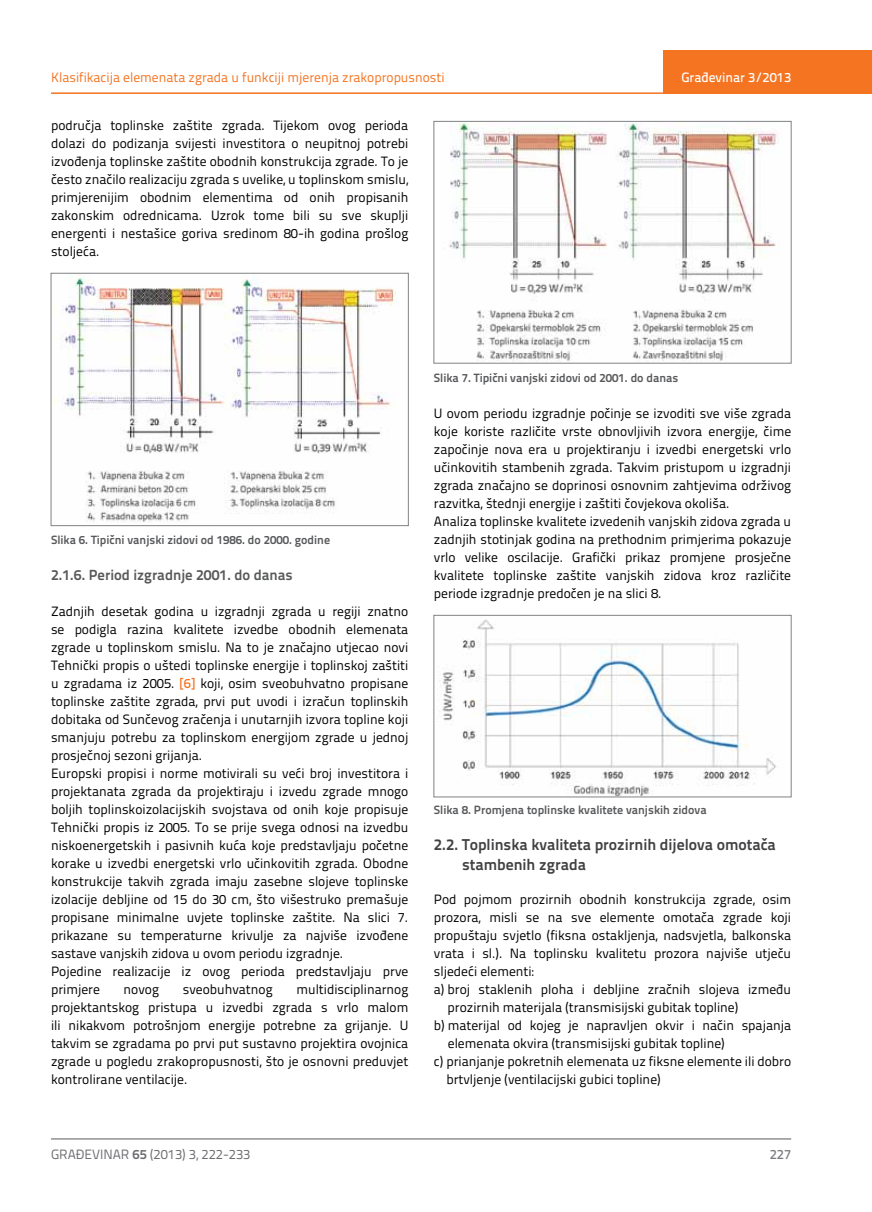
<style>
.page{position:relative;width:872px;height:1212px;background:#fff}
.page>*{position:absolute;margin:0;border:0;box-sizing:border-box;transform-origin:0 0}
.t1{font:700 15.75px/19.5px "Titillium Text 22 L";color:#414042}
.t2{font:700 14.7px "Titillium Text 22 L";color:#58595b}
.t3{font:13.5px/18px "Titillium Text 22 L";color:#000;text-align:justify}
.t4{font:13.5px "Titillium Text 22 L";color:#f47421}
.t5{font:13.5px "Titillium Text 22 L";color:#6d6e71}
.t6{font:500 13.5px "Titillium Text 22 L";color:#fff}
.t7{font:500 13.5px "Titillium Text 22 L";color:#797a7d}
.t8{font:700 12px "Titillium Text 22 L";color:#58595b}
.s1{font-weight:500;color:#f47421}
.s2{font-weight:700}
</style>
<div class="page">
<hr style="left:51px;top:92px;width:821px;height:2px;background:#f47421">
<div style="left:663px;top:50px;width:209px;height:44px;background:#f47421"></div>
<hr style="left:51px;top:1139px;width:740px;height:1px;background:#58595b">
<img style="left:53px;top:277px;width:344px;height:246px">
<div style="left:51px;top:273px;width:357px;height:253px;border:1px solid #808285"></div>
<img style="left:449px;top:123px;width:331px;height:238px">
<div style="left:434px;top:121px;width:357px;height:242px;border:1px solid #808285"></div>
<img style="left:437px;top:619px;width:340px;height:176px">
<div style="left:434px;top:615px;width:357px;height:182px;border:1px solid #808285"></div>
<p class="t4" style="left:51px;top:68px;width:395px">Klasifikacija elemenata zgrada u funkciji mjerenja zrakopropusnosti</p>
<p class="t3" style="left:51px;top:115px;width:359px">područja toplinske zaštite zgrada. Tijekom ovog perioda dolazi do podizanja svijesti investitora o neupitnoj potrebi izvođenja toplinske zaštite obodnih konstrukcija zgrade. To je često značilo realizaciju zgrada s uvelike, u toplinskom smislu, primjerenijim obodnim elementima od onih propisanih zakonskim odrednicama. Uzrok tome bili su sve skuplji energenti i nestašice goriva sredinom 80-ih godina prošlog stoljeća.</p>
<p class="t6" style="left:681px;top:67px;width:111px">Građevinar 3/2013</p>
<p class="t8" style="left:51px;top:530px;width:281px">Slika 6. Tipični vanjski zidovi od 1986. do 2000. godine</p>
<p class="t2" style="left:51px;top:563px;width:243px">2.1.6. Period izgradnje 2001. do danas</p>
<p class="t3" style="left:51px;top:601px;width:359px;text-align:left">Zadnjih desetak godina u izgradnji zgrada u regiji znatno se podigla razina kvalitete izvedbe obodnih elemenata zgrade u toplinskom smislu. Na to je značajno utjecao novi Tehnički propis o uštedi toplinske energije i toplinskoj zaštiti u zgradama iz 2005. <span class="s1">[6]</span> koji, osim sveobuhvatno propisane toplinske zaštite zgrada, prvi put uvodi i izračun toplinskih dobitaka od Sunčevog zračenja i unutarnjih izvora topline koji smanjuju potrebu za toplinskom energijom zgrade u jednoj prosječnoj sezoni grijanja.<br>Europski propisi i norme motivirali su veći broj investitora i projektanata zgrada da projektiraju i izvedu zgrade mnogo boljih toplinskoizolacijskih svojstava od onih koje propisuje Tehnički propis iz 2005. To se prije svega odnosi na izvedbu niskoenergetskih i pasivnih kuća koje predstavljaju početne korake u izvedbi energetski vrlo učinkovitih zgrada. Obodne konstrukcije takvih zgrada imaju zasebne slojeve toplinske izolacije debljine od 15 do 30 cm, što višestruko premašuje propisane minimalne uvjete toplinske zaštite. Na slici 7. prikazane su temperaturne krivulje za najviše izvođene sastave vanjskih zidova u ovom periodu izgradnje.<br>Pojedine realizacije iz ovog perioda predstavljaju prve primjere</p>
<p class="t3" style="left:124px;top:980px;width:37px">novog</p>
<p class="t3" style="left:183px;top:980px;width:91px">sveobuhvatnog</p>
<p class="t3" style="left:51px;top:980px;width:359px;text-indent:245px">multidisciplinarnog projektantskog pristupa u izvedbi zgrada s vrlo malom ili nikakvom potrošnjom energije potrebne za grijanje. U takvim se zgradama po prvi put sustavno projektira ovojnica zgrade u pogledu zrakopropusnosti, što je osnovni preduvjet kontrolirane ventilacije.</p>
<p class="t8" style="left:434px;top:368px;width:246px">Slika 7. Tipični vanjski zidovi od 2001. do danas</p>
<p class="t3" style="left:434px;top:403px;width:359px;text-align:left">U ovom periodu izgradnje počinje se izvoditi sve više zgrada koje koriste različite vrste obnovljivih izvora energije, čime započinje nova era u projektiranju i izvedbi energetski vrlo učinkovitih stambenih zgrada. Takvim pristupom u izgradnji zgrada značajno se doprinosi osnovnim zahtjevima održivog razvitka, štednji energije i zaštiti čovjekova okoliša.<br>Analiza toplinske kvalitete izvedenih vanjskih zidova zgrada u zadnjih stotinjak godina na prethodnim primjerima pokazuje vrlo velike oscilacije. Grafički prikaz promjene prosječne kvalitete toplinske zaštite vanjskih zidova kroz različite periode izgradnje predočen je na slici 8.</p>
<p class="t8" style="left:434px;top:801px;width:274px">Slika 8. Promjena toplinske kvalitete vanjskih zidova</p>
<p class="t1" style="left:462px;top:834px;width:315px;text-indent:-28px">2.2. Toplinska kvaliteta prozirnih dijelova omotača stambenih zgrada</p>
<p class="t3" style="left:434px;top:890px;width:359px">Pod pojmom prozirnih obodnih konstrukcija zgrade, osim</p>
<p class="t3" style="left:434px;top:908px;width:359px">prozora, misli se na sve elemente omotača zgrade koji</p>
<p class="t3" style="left:434px;top:926px;width:359px">propuštaju svjetlo (fiksna ostakljenja, nadsvjetla, balkonska</p>
<p class="t3" style="left:434px;top:944px;width:359px">vrata i sl.). Na toplinsku kvalitetu prozora najviše utječu</p>
<p class="t3" style="left:434px;top:962px;width:102px">sljedeći elementi:</p>
<p class="t3" style="left:434px;top:980px;width:359px">a) broj staklenih ploha i debljine zračnih slojeva između</p>
<p class="t3" style="left:447px;top:998px;width:292px">prozirnih materijala (transmisijski gubitak topline)</p>
<p class="t3" style="left:434px;top:1016px;width:359px">b) materijal od kojeg je napravljen okvir i način spajanja</p>
<p class="t3" style="left:448px;top:1034px;width:278px">elemenata okvira (transmisijski gubitak topline)</p>
<p class="t3" style="left:434px;top:1052px;width:359px">c) prianjanje pokretnih elemenata uz fiksne elemente ili dobro</p>
<p class="t3" style="left:446px;top:1070px;width:216px">brtvljenje (ventilacijski gubici topline)</p>
<p class="t5" style="left:51px;top:1144px;width:201px">GRAĐEVINAR <span class="s2">65</span> (2013) 3, 222-233</p>
<p class="t7" style="left:769px;top:1144px;width:23px">227</p>
</div>
